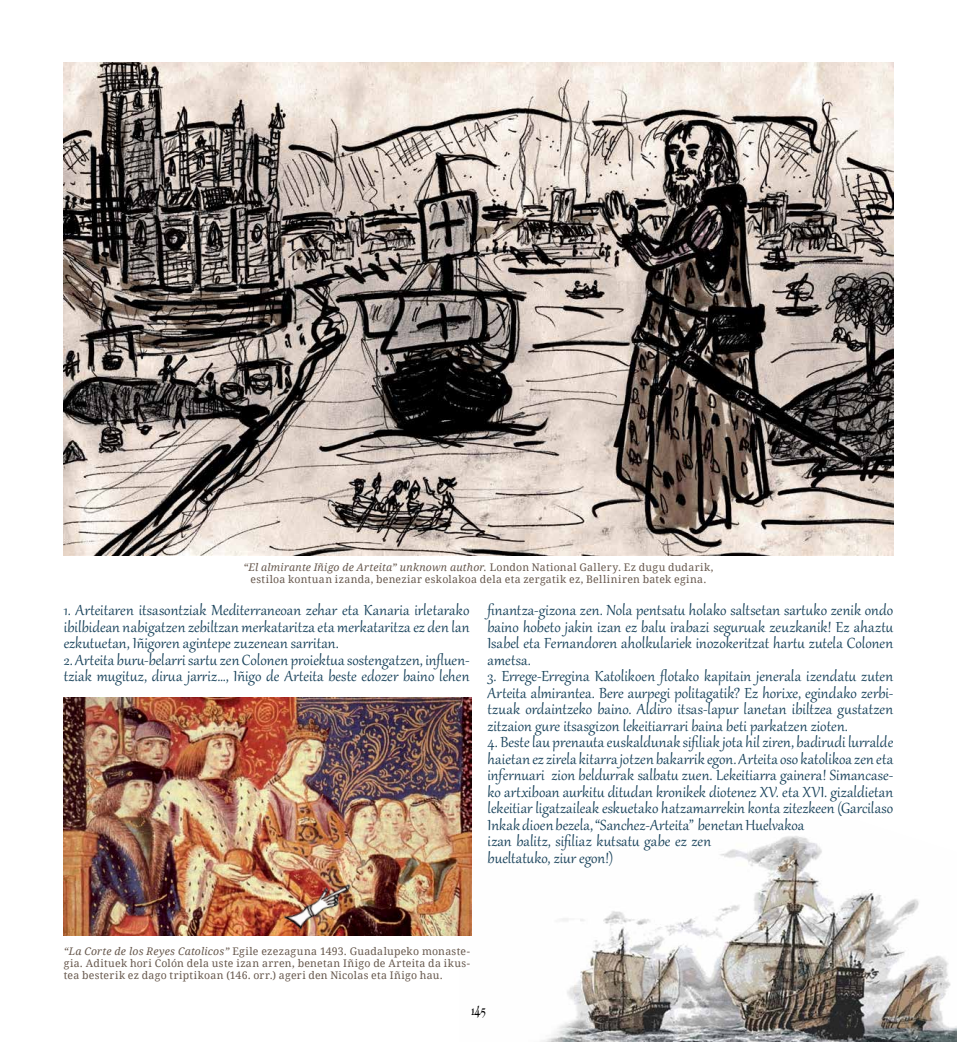
<style>
.page{position:relative;width:957px;height:1042px;background:#fff}
.page>*{position:absolute;margin:0;border:0;box-sizing:border-box;transform-origin:0 0}
.t1{font:18px/16.5px "Gabriola";letter-spacing:.005em;color:#17415a;text-align:justify}
.t2{font:15px "Kingthings Calligraphica Light";color:#000}
.t3{font:10.5px/12px "Droid Serif";letter-spacing:.03em;color:#67584d;text-align:justify}
.s1{font-style:italic}
</style>
<div class="page">
<img style="left:459px;top:820px;width:498px;height:222px">
<img style="left:64px;top:62px;width:829px;height:493px">
<img style="left:64px;top:697px;width:407px;height:238px">
<img style="left:259px;top:869px;width:100px;height:67px">
<p class="t3" style="left:243px;top:561px;width:471px;text-align:center"><span class="s1">“El almirante Iñigo de Arteita” unknown author.</span> London National Gallery. Ez dugu dudarik, estiloa kontuan izanda, beneziar eskolakoa dela eta zergatik ez, Belliniren batek egina.</p>
<p class="t1" style="left:64px;top:601px;width:407px">1. Arteitaren itsasontziak Mediterraneoan zehar eta Kanaria irletarako ibilbidean nabigatzen zebiltzan merkataritza eta merkataritza ez den lan ezkutuetan, Iñigoren agintepe zuzenean sarritan.</p>
<p class="t1" style="left:64px;top:650px;width:407px">2. Arteita buru-belarri sartu zen Colonen proiektua sostengatzen, influen&shy;tziak mugituz, dirua jarriz..., Iñigo de Arteita beste edozer baino lehen</p>
<p class="t1" style="left:487px;top:601px;width:407px">finantza-gizona zen. Nola pentsatu holako saltsetan sartuko zenik ondo baino hobeto jakin izan ez balu irabazi seguruak zeuzkanik! Ez ahaztu Isabel eta Fernandoren aholkulariek inozokeritzat hartu zutela Colonen ametsa.</p>
<p class="t1" style="left:487px;top:667px;width:407px">3. Errege-Erregina Katolikoen flotako kapitain jenerala izendatu zuten Arteita almirantea. Bere aurpegi politagatik? Ez horixe, egindako zerbi&shy;tzuak ordaintzeko baino. Aldiro itsas-lapur lanetan ibiltzea gustatzen zitzaion gure itsasgizon lekeitiarrari baina beti parkatzen zioten.</p>
<p class="t1" style="left:487px;top:733px;width:407px;text-align:left">4. Beste lau prenauta euskaldunak sifiliak jota hil ziren, badirudi lurralde haietan ez zirela kitarra jotzen bakarrik egon. Arteita oso katolikoa zen eta infernuari zion beldurrak salbatu zuen. Lekeitiarra gainera! Simancase&shy;ko artxiboan aurkitu ditudan kronikek diotenez XV. eta XVI. gizaldietan lekeitiar ligatzaileak eskuetako hatzamarrekin konta zitezkeen (Garcilaso Inkak dioen bezela, “Sanchez-Arteita” benetan Huelvakoa<br>izan balitz, sifiliaz kutsatu gabe ez zen<br>bueltatuko, ziur egon!)</p>
<p class="t3" style="left:64px;top:945px;width:408px"><span class="s1">“La Corte de los Reyes Catolicos”</span> Egile ezezaguna 1493. Guadalupeko monaste&shy;gia. Adituek hori Colón dela uste izan arren, benetan Iñigo de Arteita da ikus&shy;tea besterik ez dago triptikoan (146. orr.) ageri den Nicolas eta Iñigo hau.</p>
<p class="t2" style="left:471px;top:1002px;width:15px">145</p>
</div>
